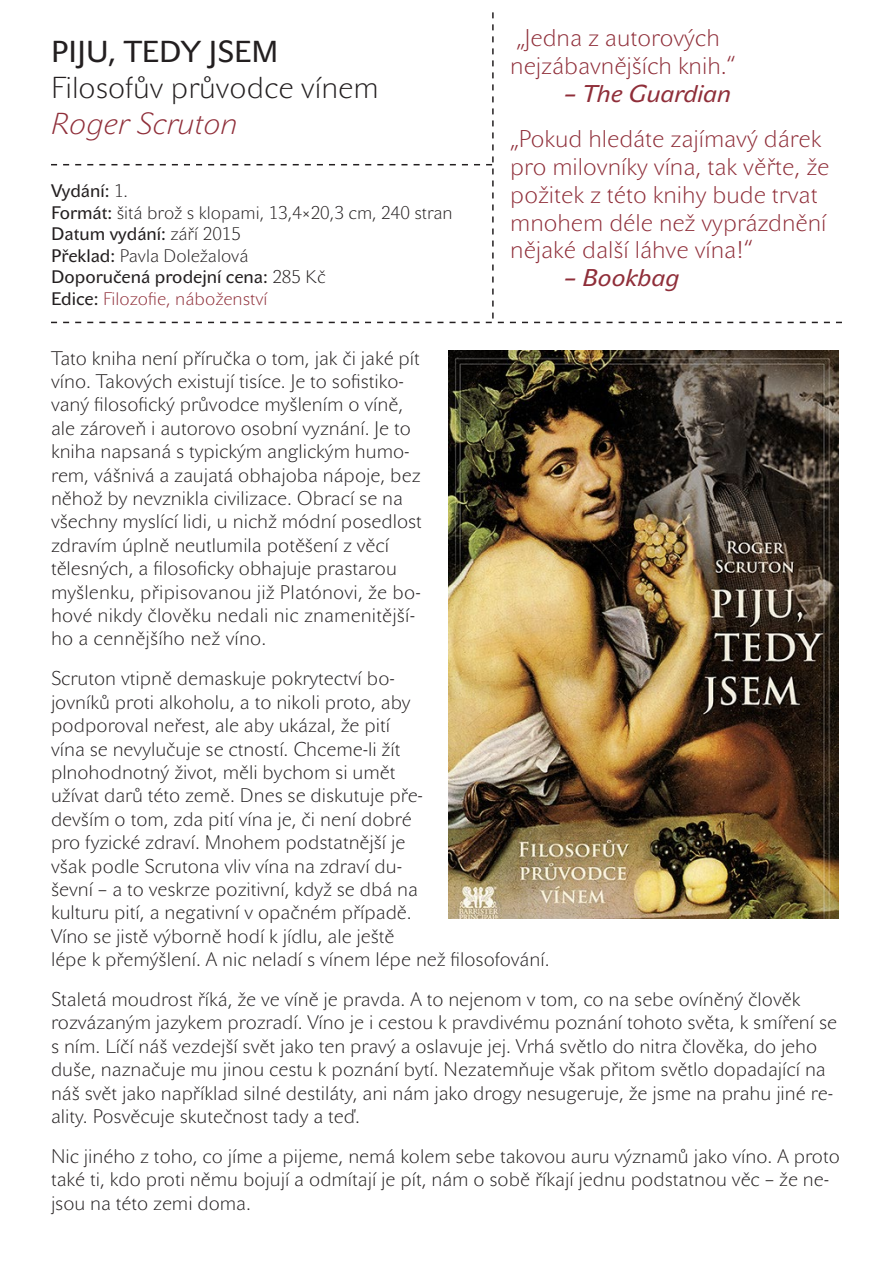
<style>
.page{position:relative;width:893px;height:1263px;background:#fff}
.page>*{position:absolute;margin:0;border:0;box-sizing:border-box;transform-origin:0 0}
.t1{font:30px "John Sans White Pro";color:#231f20}
.t2{font:700 30px "John Sans White Pro";color:#231f20}
.t3{font:italic 30px "John Sans White Pro";color:#8f2e39}
.t4{font:24px/27.8px "John Sans White Pro";color:#8f2e39}
.t5{font:italic 700 24px "John Sans White Pro";color:#8f2e39}
.t6{font:19.5px/23.4px "John Sans White Pro";color:#231f20}
.t7{font:18px "John Sans White Pro";color:#231f20}
.t8{font:700 18px "John Sans White Pro";color:#231f20}
.t9{font:18px "John Sans White Pro";color:#8f2e39}
.s1{font-weight:400}
.s2{font-weight:700}
.s3{font-weight:700;color:#231f20}
</style>
<div class="page">
<img style="left:448px;top:351px;width:391px;height:567px">
<svg style="left:51px;top:12px;width:791px;height:311px"></svg>
<p class="t2" style="left:51px;top:34px;width:229px">PIJU, TEDY JSEM</p>
<p class="t1" style="left:51px;top:70px;width:329px">Filosofův průvodce vínem</p>
<p class="t3" style="left:51px;top:106px;width:188px">Roger Scruton</p>
<p class="t8" style="left:51px;top:180px;width:79px">Vydání: <span class="s1">1.</span></p>
<p class="t7" style="left:51px;top:202px;width:403px"><span class="s2">Formát:</span> šitá brož s klopami, 13,4×20,3 cm, 240 stran</p>
<p class="t8" style="left:51px;top:223px;width:192px">Datum vydání: <span class="s1">září 2015</span></p>
<p class="t7" style="left:51px;top:245px;width:199px"><span class="s2">Překlad:</span> Pavla Doležalová</p>
<p class="t8" style="left:51px;top:267px;width:276px">Doporučená prodejní cena: <span class="s1">285 Kč</span></p>
<p class="t9" style="left:51px;top:288px;width:218px"><span class="s3">Edice:</span> Filozofie, náboženství</p>
<p class="t4" style="left:516px;top:24px;width:205px">„Jedna z autorových</p>
<p class="t4" style="left:510px;top:52px;width:227px">nejzábavnějších knih.“</p>
<p class="t5" style="left:564px;top:79px;width:168px">– The Guardian</p>
<p class="t4" style="left:510px;top:125px;width:321px">„Pokud hledáte zajímavý dárek pro milovníky vína, tak věřte, že požitek z této knihy bude trvat mnohem déle než vyprázdnění nějaké další láhve vína!“</p>
<p class="t5" style="left:564px;top:264px;width:117px">– Bookbag</p>
<p class="t6" style="left:51px;top:346px;width:372px">Tato kniha není příručka o tom, jak či jaké pít víno. Takových existují tisíce. Je to sofistiko&shy;vaný filosofický průvodce myšlením o víně, ale zároveň i autorovo osobní vyznání. Je to kniha napsaná s typickým anglickým humo&shy;rem, vášnivá a zaujatá obhajoba nápoje, bez něhož by nevznikla civilizace. Obrací se na všechny myslící lidi, u nichž módní posedlost zdravím úplně neutlumila potěšení z věcí tělesných, a filosoficky obhajuje prastarou myšlenku, připisovanou již Platónovi, že bo&shy;hové nikdy člověku nedali nic znamenitější&shy;ho a cennějšího než víno.</p>
<p class="t6" style="left:51px;top:667px;width:500px">Scruton vtipně demaskuje pokrytectví bo-<br>jovníků proti alkoholu, a to nikoli proto, aby<br>podporoval neřest, ale aby ukázal, že pití<br>vína se nevylučuje se ctností. Chceme-li žít<br>plnohodnotný život, měli bychom si umět<br>užívat darů této země. Dnes se diskutuje pře-<br>devším o tom, zda pití vína je, či není dobré<br>pro fyzické zdraví. Mnohem podstatnější je<br>však podle Scrutona vliv vína na zdraví du-<br>ševní – a to veskrze pozitivní, když se dbá na<br>kulturu pití, a negativní v opačném případě.<br>Víno se jistě výborně hodí k jídlu, ale ještě<br>lépe k přemýšlení. A nic neladí s vínem lépe než filosofování.</p>
<p class="t6" style="left:51px;top:988px;width:788px">Staletá moudrost říká, že ve víně je pravda. A to nejenom v tom, co na sebe ovíněný člověk rozvázaným jazykem prozradí. Víno je i cestou k pravdivému poznání tohoto světa, k smíření se s ním. Líčí náš vezdejší svět jako ten pravý a oslavuje jej. Vrhá světlo do nitra člověka, do jeho duše, naznačuje mu jinou cestu k poznání bytí. Nezatemňuje však přitom světlo dopadající na náš svět jako například silné destiláty, ani nám jako drogy nesugeruje, že jsme na prahu jiné re&shy;ality. Posvěcuje skutečnost tady a teď.</p>
<p class="t6" style="left:51px;top:1144px;width:790px">Nic jiného z toho, co jíme a pijeme, nemá kolem sebe takovou auru významů jako víno. A proto také ti, kdo proti němu bojují a odmítají je pít, nám o sobě říkají jednu podstatnou věc – že ne&shy;jsou na této zemi doma.</p>
</div>
